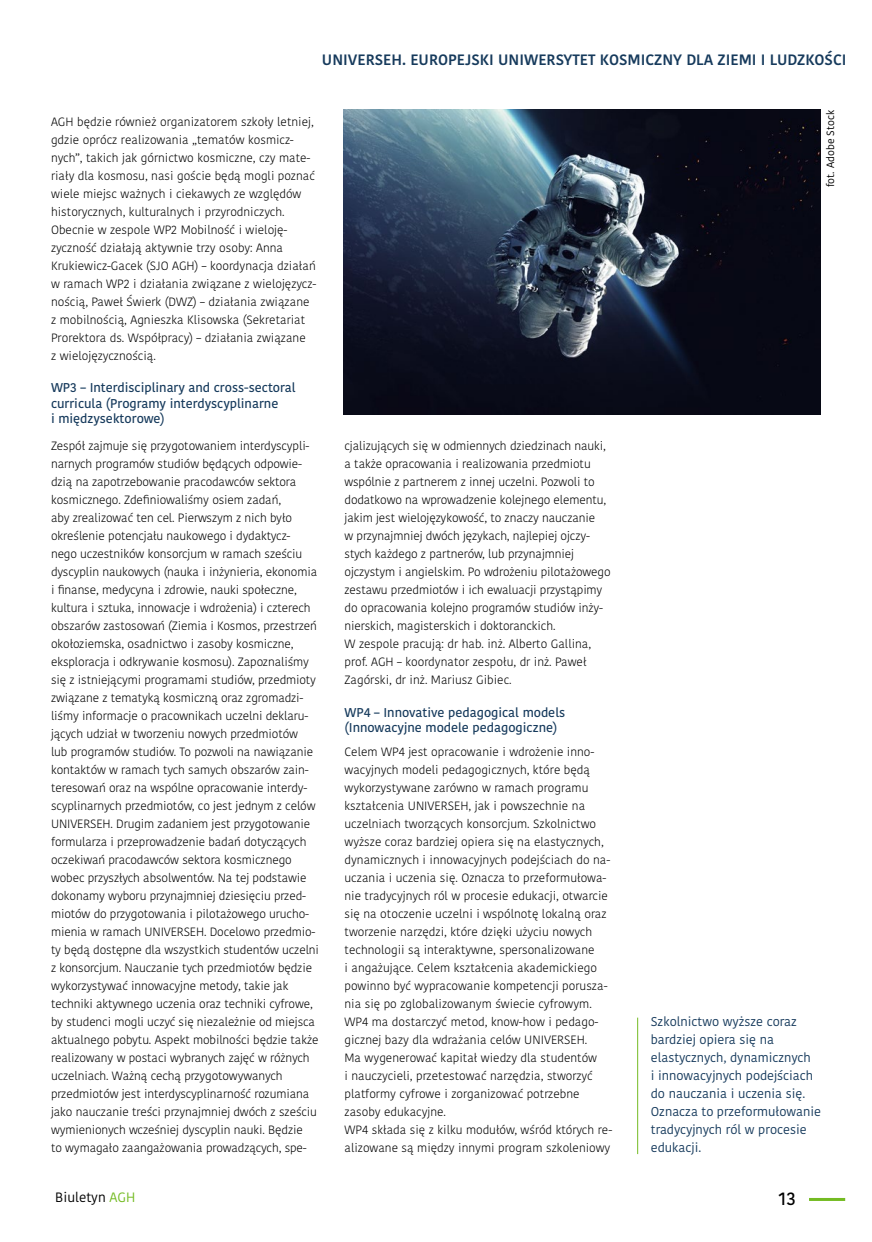
<style>
.page{position:relative;width:872px;height:1242px;background:#fff}
.page>*{position:absolute;margin:0;border:0;box-sizing:border-box;transform-origin:0 0}
.t1{font:500 18px "Kohinoor Bangla";color:#000}
.t2{font:600 15px "Kohinoor Bangla";color:#163a5c}
.t3{font:13.5px "Kohinoor Bangla";color:#000}
.t4{font:12.75px/18px "Kohinoor Bangla";color:#163a5c}
.t5{font:500 12.75px/15.3px "Kohinoor Bangla";color:#163a5c}
.t6{font:300 12px/18px "Kohinoor Bangla";letter-spacing:-.01em;color:#000}
.t7{font:10.5px "Kohinoor Bangla";color:#000}
.s1{color:#74bb23}
</style>
<div class="page">
<hr style="left:809px;top:1198px;width:36px;height:3px;background:#74bb23">
<img style="left:343px;top:109px;width:478px;height:305px">
<hr style="left:637px;top:1017px;width:1px;height:137px;background:#74bb23">
<p class="t2" style="left:322px;top:47px;width:197px">UNIVERSEH. EUROPEJSKI UNIWER</p>
<p class="t2" style="left:555px;top:47px;width:17px">SYTET</p>
<p class="t2" style="left:600px;top:47px;width:65px">KOSMI CZNY</p>
<p class="t2" style="left:686px;top:47px;width:48px">DLA ZIEMI</p>
<p class="t2" style="left:761px;top:47px;width:19px">I LUDZ</p>
<p class="t2" style="left:805px;top:47px;width:40px">KOŚCI</p>
<p class="t6" style="left:51px;top:113px;width:267px">AGH będzie również organizatorem szkoły letniej, gdzie oprócz realizowania „tematów kosmicz&shy;nych”, takich jak górnictwo kosmiczne, czy mate&shy;riały dla kosmosu, nasi goście będą mogli poznać wiele miejsc ważnych i ciekawych ze względów historycznych, kulturalnych i przyrodniczych.<br>Obecnie w zespole WP2 Mobilność i wieloję&shy;zyczność działają aktywnie trzy osoby: Anna Krukiewicz-Gacek (SJO AGH) – koordynacja działań w ramach WP2 i działania związane z wielojęzycz&shy;nością, Paweł Świerk (DWZ) – działania związane z mobilnością, Agnieszka Klisowska (Sekretariat Prorektora ds. Współpracy) – działania związane<br>z wielojęzycznością.</p>
<p class="t5" style="left:51px;top:380px;width:246px">WP3 – Interdisciplinary and cross-sectoral curricula (Programy interdyscyplinarne<br>i międzysektorowe)</p>
<p class="t6" style="left:51px;top:437px;width:269px">Zespół zajmuje się przygotowaniem interdyscypli&shy;narnych programów studiów będących odpowie&shy;dzią na zapotrzebowanie pracodawców sektora kosmicznego. Zdefiniowaliśmy osiem zadań,<br>aby zrealizować ten cel. Pierwszym z nich było określenie potencjału naukowego i dydaktycz&shy;nego uczestników konsorcjum w ramach sześciu dyscyplin naukowych (nauka i inżynieria, ekonomia i finanse, medycyna i zdrowie, nauki społeczne, kultura i sztuka, innowacje i wdrożenia) i czterech obszarów zastosowań (Ziemia i Kosmos, przestrzeń okołoziemska, osadnictwo i zasoby kosmiczne, eksploracja i odkrywanie kosmosu). Zapoznaliśmy się z istniejącymi programami studiów, przedmioty związane z tematyką kosmiczną oraz zgromadzi&shy;liśmy informacje o pracownikach uczelni deklaru&shy;jących udział w tworzeniu nowych przedmiotów<br>lub programów studiów. To pozwoli na nawiązanie kontaktów w ramach tych samych obszarów zain&shy;teresowań oraz na wspólne opracowanie interdy&shy;scyplinarnych przedmiotów, co jest jednym z celów UNIVERSEH. Drugim zadaniem jest przygotowanie formularza i przeprowadzenie badań dotyczących oczekiwań pracodawców sektora kosmicznego wobec przyszłych absolwentów. Na tej podstawie dokonamy wyboru przynajmniej dziesięciu przed&shy;miotów do przygotowania i pilotażowego urucho&shy;mienia w ramach UNIVERSEH. Docelowo przedmio&shy;ty będą dostępne dla wszystkich studentów uczelni z konsorcjum. Nauczanie tych przedmiotów będzie wykorzystywać innowacyjne metody, takie jak techniki aktywnego uczenia oraz techniki cyfrowe, by studenci mogli uczyć się niezależnie od miejsca aktualnego pobytu. Aspekt mobilności będzie także realizowany w postaci wybranych zajęć w różnych uczelniach. Ważną cechą przygotowywanych przedmiotów jest interdyscyplinarność rozumiana jako nauczanie treści przynajmniej dwóch z sześciu wymienionych wcześniej dyscyplin nauki. Będzie<br>to wymagało zaangażowania prowadzących, spe-</p>
<p class="t6" style="left:344px;top:437px;width:267px">cjalizujących się w odmiennych dziedzinach nauki, a także opracowania i realizowania przedmiotu wspólnie z partnerem z innej uczelni. Pozwoli to dodatkowo na wprowadzenie kolejnego elementu, jakim jest wielojęzykowość, to znaczy nauczanie<br>w przynajmniej dwóch językach, najlepiej ojczy&shy;stych każdego z partnerów, lub przynajmniej ojczystym i angielskim. Po wdrożeniu pilotażowego zestawu przedmiotów i ich ewaluacji przystąpimy do opracowania kolejno programów studiów inży&shy;nierskich, magisterskich i doktoranckich.<br>W zespole pracują: dr hab. inż. Alberto Gallina, prof. AGH – koordynator zespołu, dr inż. Paweł Zagórski, dr inż. Mariusz Gibiec.</p>
<p class="t5" style="left:344px;top:704px;width:222px">WP4 – Innovative pedagogical models (Innowacyjne modele pedagogiczne)</p>
<p class="t6" style="left:344px;top:743px;width:269px">Celem WP4 jest opracowanie i wdrożenie inno&shy;wacyjnych modeli pedagogicznych, które będą wykorzystywane zarówno w ramach programu kształcenia UNIVERSEH, jak i powszechnie na uczelniach tworzących konsorcjum. Szkolnictwo wyższe coraz bardziej opiera się na elastycznych, dynamicznych i innowacyjnych podejściach do na&shy;uczania i uczenia się. Oznacza to przeformułowa&shy;nie tradycyjnych ról w procesie edukacji, otwarcie się na otoczenie uczelni i wspólnotę lokalną oraz tworzenie narzędzi, które dzięki użyciu nowych technologii są interaktywne, spersonalizowane<br>i angażujące. Celem kształcenia akademickiego powinno być wypracowanie kompetencji porusza&shy;nia się po zglobalizowanym świecie cyfrowym.<br>WP4 ma dostarczyć metod, know-how i pedago&shy;gicznej bazy dla wdrażania celów UNIVERSEH.<br>Ma wygenerować kapitał wiedzy dla studentów<br>i nauczycieli, przetestować narzędzia, stworzyć platformy cyfrowe i zorganizować potrzebne zasoby edukacyjne.<br>WP4 składa się z kilku modułów, wśród których re&shy;alizowane są między innymi program szkoleniowy</p>
<p class="t7" style="left:822px;top:187px;width:79px;rotate:-90deg">fot. Adobe Stock</p>
<p class="t4" style="left:651px;top:1012px;width:172px">Szkolnictwo wyższe coraz bardziej opiera się na elastycznych, dynamicznych<br>i innowacyjnych podejściach do nauczania i uczenia się.<br>Oznacza to przeformułowanie tradycyjnych ról w procesie edukacji.</p>
<p class="t3" style="left:55px;top:1187px;width:82px">Biuletyn <span class="s1">AGH</span></p>
<h1 class="t1" style="left:778px;top:1184px;width:19px">13</h1>
</div>
